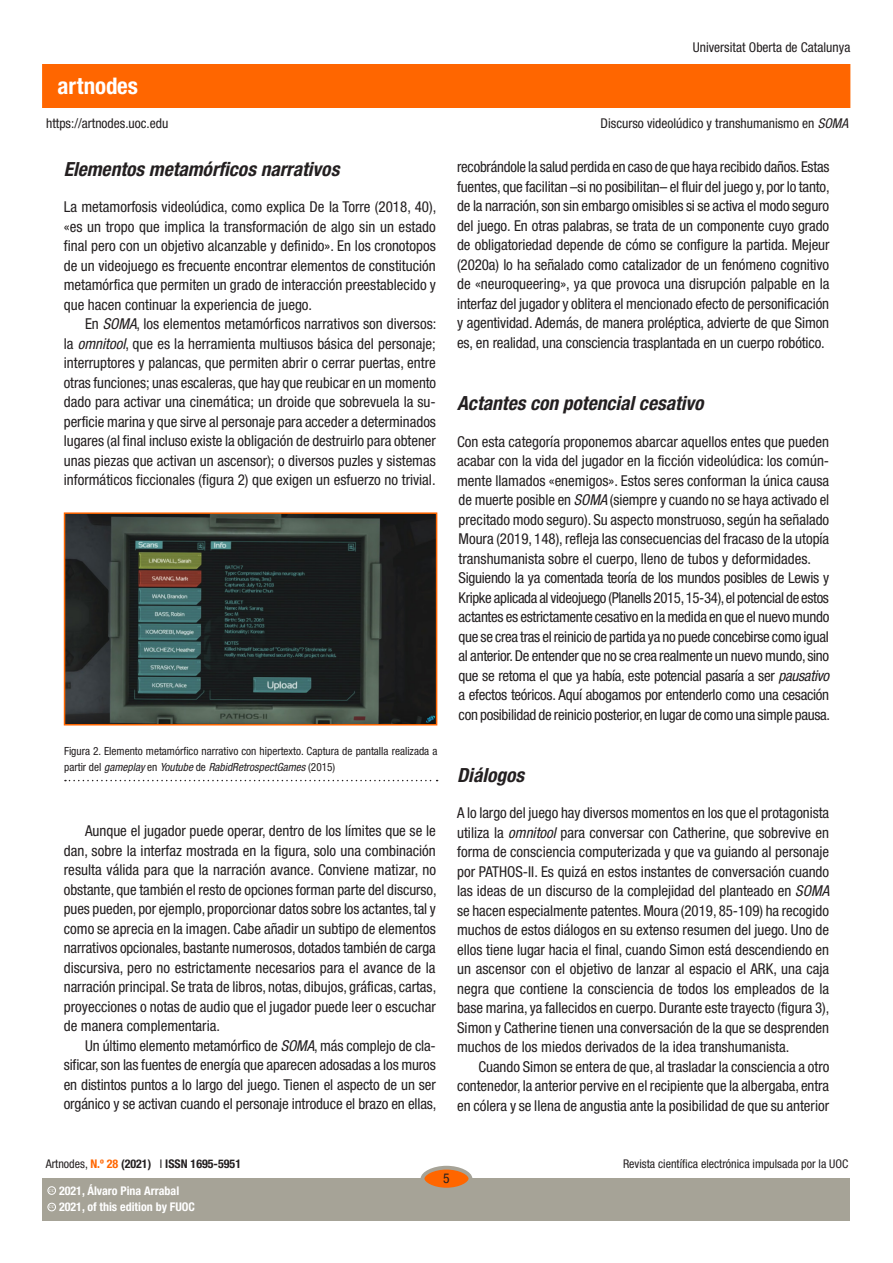
<style>
.page{position:relative;width:893px;height:1263px;background:#fff}
.page>*{position:absolute;margin:0;border:0;box-sizing:border-box;transform-origin:0 0}
.t1{font:700 condensed 22.95px "Helvetica Neue LT Std";color:#fff}
.t2{font:italic 700 condensed 19.5px "Helvetica Neue LT Std";color:#231f20}
.text{font:condensed 15px/19.5px "Helvetica Neue LT Std";color:#231f20;text-align:justify}
.text1p{font:condensed 15px/19.5px "Helvetica Neue LT Std";color:#231f20;text-align:justify}
.titolet{font:condensed 13.5px "Helvetica Neue LT Std";color:#231f20}
.t3{font:700 condensed 12px "Helvetica Neue LT Std";color:#fff}
.t4{font:condensed 12px "Helvetica Neue LT Std";color:#231f20}
.t5{font:700 condensed 12px "Helvetica Neue LT Std";color:#231f20}
.tfoot{font:condensed 11.25px/16.5px "Helvetica Neue LT Std";color:#231f20}
.t6{font:600 3.9px "Adobe Caslon Pro";color:#fff}
.s1{font-style:italic}
.s2{font-weight:400}
.s3{color:#f60}
</style>
<div class="page">
<div style="left:43px;top:65px;width:807px;height:42px;background:#f60"></div>
<div style="left:43px;top:1178px;width:807px;height:42px;background:#a6a397"></div>
<div style="left:422px;top:1168px;width:48px;height:21px;background:#f60;border-radius:50%"></div>
<div style="left:421px;top:1166px;width:51px;height:25px;border:4px solid #a6a397;border-radius:50%"></div>
<div style="left:48px;top:1203px;width:8px;height:8px;border:1px solid #fff;border-radius:50%"></div>
<div style="left:48px;top:1186px;width:8px;height:8px;border:1px solid #fff;border-radius:50%"></div>
<img style="left:67px;top:515px;width:367px;height:207px">
<div style="left:64px;top:512px;width:373px;height:213px;border:2px solid #f60"></div>
<svg style="left:65px;top:780px;width:373px;height:1px"></svg>
<p class="t1" style="left:58px;top:72px;width:82px">artnodes</p>
<p class="titolet" style="left:46px;top:115px;width:124px">https://artnodes.uoc.edu</p>
<p class="t2" style="left:64px;top:157px;width:277px">Elementos metamórficos narrativos</p>
<p class="text1p" style="left:64px;top:197px;width:374px">La metamorfosis videolúdica, como explica De la Torre (2018, 40), «es un tropo que implica la transformación de algo sin un estado final pero con un objetivo alcanzable y definido». En los cronotopos de un videojuego es frecuente encontrar elementos de constitución metamórfica que permiten un grado de interacción preestablecido y que hacen continuar la experiencia de juego.</p>
<p class="text" style="left:64px;top:314px;width:374px;text-indent:21px">En <span class="s1">SOMA</span>, los elementos metamórficos narrativos son diversos: la <span class="s1">omnitool</span>, que es la herramienta multiusos básica del personaje; interruptores y palancas, que permiten abrir o cerrar puertas, entre otras funciones; unas escaleras, que hay que reubicar en un momento dado para activar una cinemática; un droide que sobrevuela la su&shy;perficie marina y que sirve al personaje para acceder a determinados lugares (al final incluso existe la obligación de destruirlo para obtener unas piezas que activan un ascensor); o diversos puzles y sistemas informáticos ficcionales (figura 2) que exigen un esfuerzo no trivial.</p>
<p class="tfoot" style="left:64px;top:742px;width:375px">Figura 2. Elemento metamórfico narrativo con hipertexto. Captura de pantalla realizada a partir del <span class="s1">gameplay</span> en <span class="s1">Youtube</span> de <span class="s1">RabidRetrospectGames</span> (2015)</p>
<p class="text" style="left:64px;top:821px;width:374px;text-indent:21px">Aunque el jugador puede operar, dentro de los límites que se le dan, sobre la interfaz mostrada en la figura, solo una combinación resulta válida para que la narración avance. Conviene matizar, no obstante, que también el resto de opciones forman parte del discurso, pues pueden, por ejemplo, proporcionar datos sobre los actantes, tal y como se aprecia en la imagen. Cabe añadir un subtipo de elementos narrativos opcionales, bastante numerosos, dotados también de carga discursiva, pero no estrictamente necesarios para el avance de la narración principal. Se trata de libros, notas, dibujos, gráficas, cartas, proyecciones o notas de audio que el jugador puede leer o escuchar de manera complementaria.</p>
<p class="text" style="left:64px;top:1035px;width:374px;text-indent:21px">Un último elemento metamórfico de <span class="s1">SOMA</span>, más complejo de cla&shy;sificar, son las fuentes de energía que aparecen adosadas a los muros en distintos puntos a lo largo del juego. Tienen el aspecto de un ser orgánico y se activan cuando el personaje introduce el brazo en ellas,</p>
<p class="titolet" style="left:693px;top:40px;width:159px">Universitat Oberta de Catalunya</p>
<p class="titolet" style="left:601px;top:115px;width:249px">Discurso videolúdico y transhumanismo en <span class="s1">SOMA</span></p>
<p class="text" style="left:457px;top:157px;width:374px">recobrándole la salud perdida en caso de que haya recibido daños. Estas fuentes, que facilitan –si no posibilitan– el fluir del juego y, por lo tanto, de la narración, son sin embargo omisibles si se activa el modo seguro del juego. En otras palabras, se trata de un componente cuyo grado de obligatoriedad depende de cómo se configure la partida. Mejeur (2020a) lo ha señalado como catalizador de un fenómeno cognitivo de «neuroqueering», ya que provoca una disrupción palpable en la interfaz del jugador y oblitera el mencionado efecto de personificación y agentividad. Además, de manera proléptica, advierte de que Simon es, en realidad, una consciencia trasplantada en un cuerpo robótico.</p>
<p class="t2" style="left:457px;top:391px;width:248px">Actantes con potencial cesativo</p>
<p class="text1p" style="left:457px;top:431px;width:374px">Con esta categoría proponemos abarcar aquellos entes que pueden acabar con la vida del jugador en la ficción videolúdica: los común&shy;mente llamados «enemigos». Estos seres conforman la única causa de muerte posible en <span class="s1">SOMA</span> (siempre y cuando no se haya activado el precitado modo seguro). Su aspecto monstruoso, según ha señalado Moura (2019, 148), refleja las consecuencias del fracaso de la utopía transhumanista sobre el cuerpo, lleno de tubos y deformidades.</p>
<p class="text1p" style="left:459px;top:568px;width:373px">Siguiendo la ya comentada teoría de los mundos posibles de Lewis y Kripke aplicada al videojuego (Planells 2015, 15-34), el potencial de estos actantes es estrictamente cesativo en la medida en que el nuevo mundo que se crea tras el reinicio de partida ya no puede concebirse como igual al anterior. De entender que no se crea realmente un nuevo mundo, sino que se retoma el que ya había, este potencial pasaría a ser <span class="s1">pausativo </span>a efectos teóricos. Aquí abogamos por entenderlo como una cesación con posibilidad de reinicio posterior, en lugar de como una simple pausa.</p>
<p class="t2" style="left:457px;top:763px;width:69px">Diálogos</p>
<p class="text1p" style="left:457px;top:803px;width:374px">A lo largo del juego hay diversos momentos en los que el protagonista utiliza la <span class="s1">omnitool</span> para conversar con Catherine, que sobrevive en forma de consciencia computerizada y que va guiando al personaje por PATHOS-II. Es quizá en estos instantes de conversación cuando las ideas de un discurso de la complejidad del planteado en <span class="s1">SOMA </span>se hacen especialmente patentes. Moura (2019, 85-109) ha recogido muchos de estos diálogos en su extenso resumen del juego. Uno de ellos tiene lugar hacia el final, cuando Simon está descendiendo en un ascensor con el objetivo de lanzar al espacio el ARK, una caja negra que contiene la consciencia de todos los empleados de la base marina, ya fallecidos en cuerpo. Durante este trayecto (figura 3), Simon y Catherine tienen una conversación de la que se desprenden muchos de los miedos derivados de la idea transhumanista.</p>
<p class="text" style="left:457px;top:1057px;width:374px;text-indent:21px">Cuando Simon se entera de que, al trasladar la consciencia a otro contenedor, la anterior pervive en el recipiente que la albergaba, entra en cólera y se llena de angustia ante la posibilidad de que su anterior</p>
<p class="t5" style="left:46px;top:1157px;width:197px"><span class="s2">Artnodes,</span> <span class="s3">N.º 28</span> (2021) <span class="s2">I</span> ISSN 1695-5951</p>
<p class="t3" style="left:59px;top:1183px;width:122px">2021, Álvaro Pina Arrabal</p>
<p class="t6" style="left:49px;top:1188px;width:7px">CC</p>
<p class="t6" style="left:49px;top:1205px;width:7px">CC</p>
<p class="t3" style="left:59px;top:1200px;width:138px">2021, of this edition by FUOC</p>
<p class="titolet" style="left:443px;top:1171px;width:8px">5</p>
<p class="t4" style="left:623px;top:1157px;width:227px">Revista científica electrónica impulsada por la UOC</p>
</div>
